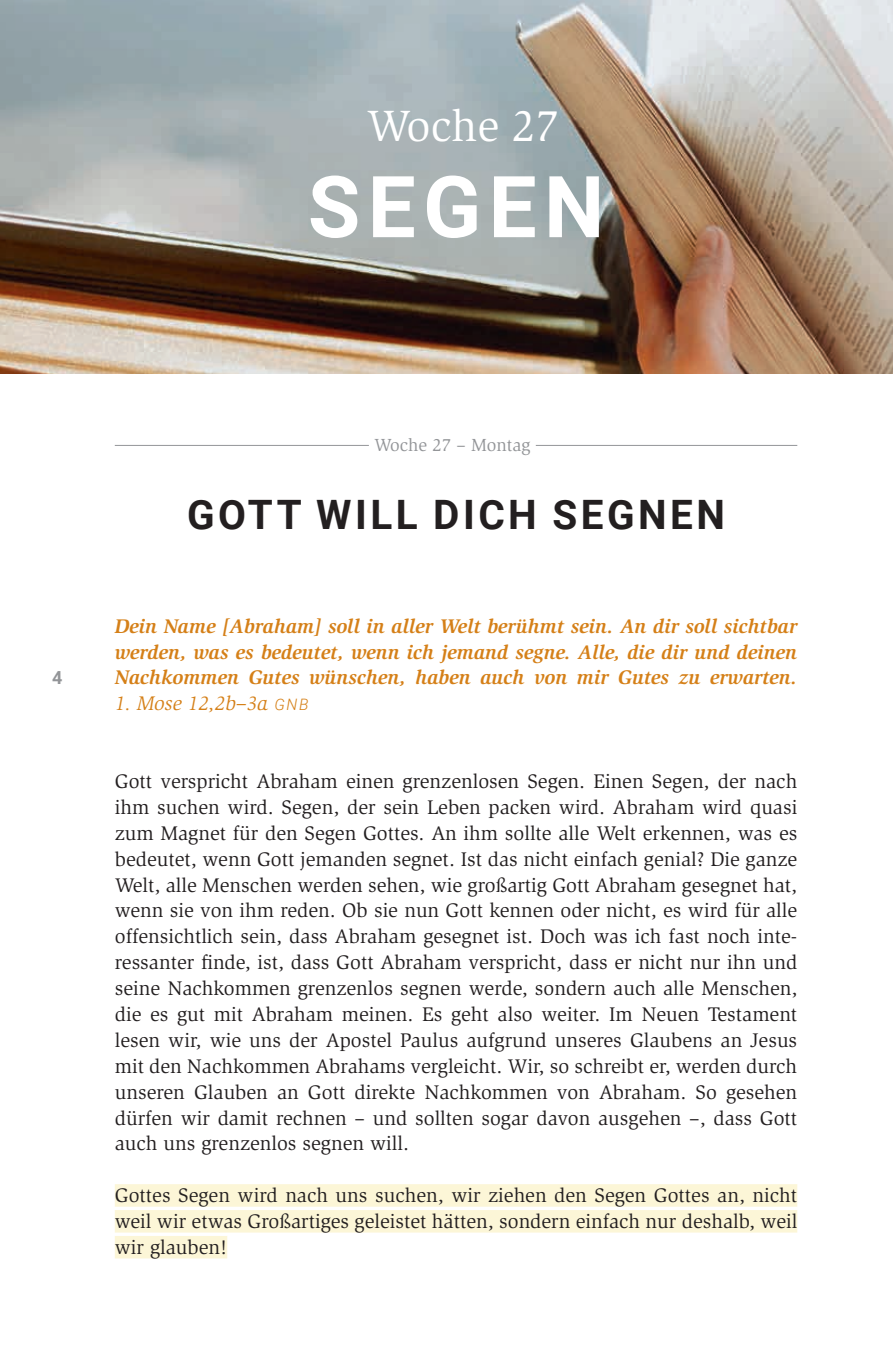
<style>
.page{position:relative;width:893px;height:1372px;background:#fff}
.page>*{position:absolute;margin:0;border:0;box-sizing:border-box;transform-origin:0 0}
.t1{font:700 85.5px "Roboto";letter-spacing:.085em;color:#fff}
.t2{font:45px "Slimbach";color:#fff}
.t3{font:700 40.5px "Roboto";letter-spacing:.085em;color:#231f20}
.t4{font:20.25px/25.9px "Slimbach";color:#231f20;text-align:justify}
.t5{font:italic 700 20.25px/25.9px "Slimbach";color:#d58018;text-align:justify}
.t6{font:italic 20.25px "Slimbach";color:#d58018}
.t7{font:18px "Slimbach";color:#939598}
.t8{font:700 18px "Roboto";color:#939598}
.s1{font-family:"Roboto";font-weight:300;font-size:15.75px}
</style>
<div class="page">
<img style="left:0;top:0;width:893px;height:374px">
<div style="left:115px;top:1184px;width:682px;height:22px;background:#fcf6d7"></div>
<div style="left:115px;top:1209px;width:682px;height:23px;background:#fcf6d7"></div>
<div style="left:115px;top:1235px;width:112px;height:23px;background:#fcf6d7"></div>
<hr style="left:115px;top:445px;width:254px;height:1px;background:#939598">
<hr style="left:536px;top:445px;width:261px;height:1px;background:#939598">
<h2 class="t2" style="left:366px;top:100px;width:194px">Woche 27</h2>
<h1 class="t1" style="left:308px;top:147px;width:298px">SEGEN</h1>
<p class="t8" style="left:52px;top:665px;width:12px">4</p>
<p class="t7" style="left:374px;top:435px;width:158px">Woche 27 – Montag</p>
<h3 class="t3" style="left:187px;top:486px;width:539px">GOTT WILL DICH SEGNEN</h3>
<p class="t5" style="left:115px;top:613px;width:684px">Dein Name [Abraham] soll in aller Welt berühmt sein. An dir soll sichtbar werden, was es bedeutet, wenn ich jemand segne. Alle, die dir und deinen Nachkommen Gutes wünschen, haben auch von mir Gutes zu erwarten.</p>
<p class="t6" style="left:115px;top:692px;width:195px">1. Mose 12,2b–3a <span class="s1">GNB</span></p>
<p class="t4" style="left:115px;top:768px;width:684px">Gott verspricht Abraham einen grenzenlosen Segen. Einen Segen, der nach ihm suchen wird. Segen, der sein Leben packen wird. Abraham wird quasi zum Magnet für den Segen Gottes. An ihm sollte alle Welt erkennen, was es bedeutet, wenn Gott jemanden segnet. Ist das nicht einfach genial? Die ganze Welt, alle Menschen werden sehen, wie großartig Gott Abraham gesegnet hat, wenn sie von ihm reden. Ob sie nun Gott kennen oder nicht, es wird für alle offensichtlich sein, dass Abraham gesegnet ist. Doch was ich fast noch inte&shy;ressanter finde, ist, dass Gott Abraham verspricht, dass er nicht nur ihn und seine Nachkommen grenzenlos segnen werde, sondern auch alle Menschen, die es gut mit Abraham meinen. Es geht also weiter. Im Neuen Testament lesen wir, wie uns der Apostel Paulus aufgrund unseres Glaubens an Jesus mit den Nachkommen Abrahams vergleicht. Wir, so schreibt er, werden durch unseren Glauben an Gott direkte Nachkommen von Abraham. So gesehen dürfen wir damit rechnen – und sollten sogar davon ausgehen –, dass Gott auch uns grenzenlos segnen will.</p>
<p class="t4" style="left:115px;top:1182px;width:684px">Gottes Segen wird nach uns suchen, wir ziehen den Segen Gottes an, nicht weil wir etwas Großartiges geleistet hätten, sondern einfach nur deshalb, weil wir glauben!</p>
</div>
